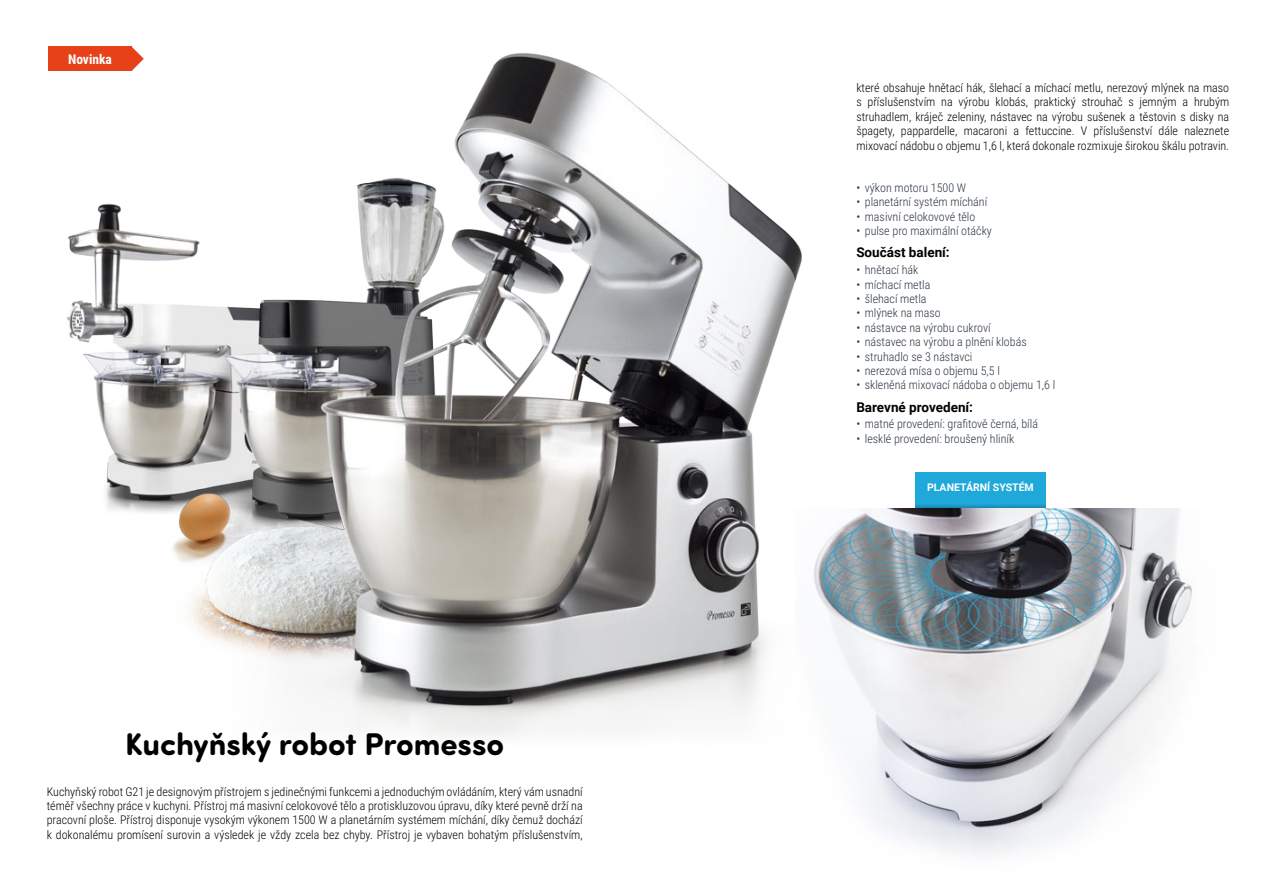
<style>
.page{position:relative;width:1276px;height:893px;background:#fff}
.page>*{position:absolute;margin:0;border:0;box-sizing:border-box;transform-origin:0 0}
.t1{font:700 31.5px "Sofia Pro Soft";letter-spacing:-.005em;color:#000}
.t2{font:700 13.5px "Roboto";color:#000}
.t3{font:700 13.5px "Roboto Condensed";color:#fff}
.t4{font:300 12px/14.4px "Roboto Condensed";color:#000;text-align:justify}
.t5{font:300 12px "Roboto Condensed";color:#2a3541}
.t6{font:700 10.5px "Roboto";color:#fff}
</style>
<div class="page">
<img style="left:48px;top:46px;width:754px;height:691px">
<div style="left:48px;top:47px;width:84px;height:24px;background:#e7411a"></div>
<svg style="left:132px;top:47px;width:12px;height:24px"></svg>
<div style="left:915px;top:472px;width:130px;height:30px;background:#1fa8da"></div>
<svg style="left:915px;top:502px;width:130px;height:6px"></svg>
<img style="left:795px;top:508px;width:397px;height:346px">
<p class="t3" style="left:68px;top:50px;width:45px">Novinka</p>
<h1 class="t1" style="left:125px;top:721px;width:380px">Kuchyňský robot Promesso</h1>
<p class="t4" style="left:47px;top:784px;width:537px">Kuchyňský robot G21 je designovým přístrojem s jedinečnými funkcemi a jednoduchým ovládáním, který vám usnadní téměř všechny práce v kuchyni. Přístroj má masivní celokovové tělo a protiskluzovou úpravu, díky které pevně drží na pracovní ploše. Přístroj disponuje vysokým výkonem 1500 W a planetárním systémem míchání, díky čemuž dochází k dokonalému promísení surovin a výsledek je vždy zcela bez chyby. Přístroj je vybaven bohatým příslušenstvím,</p>
<p class="t4" style="left:856px;top:80px;width:374px">které obsahuje hnětací hák, šlehací a míchací metlu, nerezový mlýnek na maso s příslušenstvím na výrobu klobás, praktický strouhač s jemným a hrubým struhadlem, kráječ zeleniny, nástavec na výrobu sušenek a těstovin s disky na špagety, pappardelle, macaroni a fettuccine. V příslušenství dále naleznete mixovací nádobu o objemu 1,6 l, která dokonale rozmixuje širokou škálu potravin.</p>
<p class="t5" style="left:856px;top:179px;width:111px">• výkon motoru 1500 W</p>
<p class="t5" style="left:856px;top:194px;width:132px">• planetární systém míchání</p>
<p class="t5" style="left:856px;top:208px;width:121px">• masivní celokovové tělo</p>
<p class="t5" style="left:856px;top:222px;width:137px">• pulse pro maximální otáčky</p>
<p class="t2" style="left:856px;top:243px;width:95px">Součást balení:</p>
<p class="t5" style="left:856px;top:261px;width:63px">• hnětací hák</p>
<p class="t5" style="left:856px;top:276px;width:76px">• míchací metla</p>
<p class="t5" style="left:856px;top:290px;width:72px">• šlehací metla</p>
<p class="t5" style="left:856px;top:305px;width:86px">• mlýnek na maso</p>
<p class="t5" style="left:856px;top:319px;width:136px">• nástavce na výrobu cukroví</p>
<p class="t5" style="left:856px;top:333px;width:172px">• nástavec na výrobu a plnění klobás</p>
<p class="t5" style="left:856px;top:348px;width:118px">• struhadlo se 3 nástavci</p>
<p class="t5" style="left:856px;top:362px;width:145px">• nerezová mísa o objemu 5,5 l</p>
<p class="t5" style="left:856px;top:377px;width:200px">• skleněná mixovací nádoba o objemu 1,6 l</p>
<p class="t2" style="left:856px;top:397px;width:118px">Barevné provedení:</p>
<p class="t5" style="left:856px;top:416px;width:183px">• matné provedení: grafitově černá, bílá</p>
<p class="t5" style="left:856px;top:430px;width:159px">• lesklé provedení: broušený hliník</p>
<p class="t6" style="left:927px;top:480px;width:108px">PLANETÁRNÍ SYSTÉM</p>
</div>
